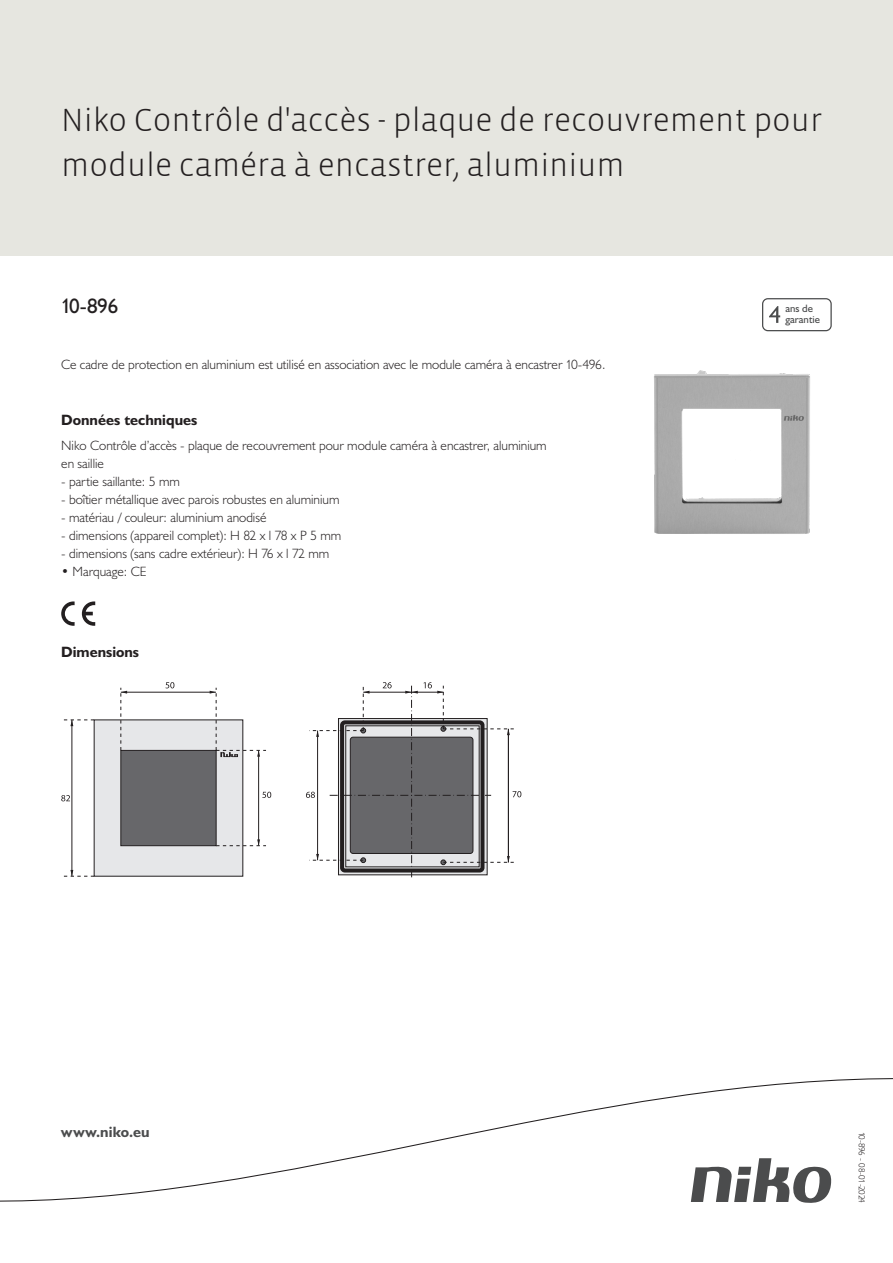
<style>
.page{position:relative;width:893px;height:1263px;background:#fff}
.page>*{position:absolute;margin:0;border:0;box-sizing:border-box;transform-origin:0 0}
.Title_datasheets{font:300 33px/45px "Vista Sans";color:#231f20}
.Article_number{font:21px "Humanist 521 BT";color:#231f20}
.Titles_parts{font:700 15px "Humanist 521 BT";color:#231f20}
.titel_afbeelding{font:700 15px "Humanist 521 BT";letter-spacing:.005em;color:#4b4c4d}
.Platte_tekst_CAB{font:300 13.5px "Humanist 521 BT";color:#231f20}
.USP_Bullets{font:300 13.5px "Humanist 521 BT";color:#231f20}
.t1{font:10.8px/10.8px "Humanist 521 BT";color:#4b4c4d}
.Revision{font:300 9px "Humanist 521 BT";letter-spacing:-.04em;color:#231f20}
</style>
<div class="page">
<div style="left:0;top:0;width:893px;height:255px;background:#e6e6e0"></div>
<svg style="left:82px;top:601px;width:13px;height:25px"></svg>
<svg style="left:61px;top:601px;width:14px;height:25px"></svg>
<div style="left:94px;top:719px;width:149px;height:157px;background:#e6e7e9"></div>
<div style="left:120px;top:750px;width:96px;height:96px;background:#67676a;border:1px solid #231f20"></div>
<hr style="left:121px;top:692px;width:95px;height:1px;background:#231f20">
<hr style="left:258px;top:750px;width:1px;height:96px;background:#231f20">
<hr style="left:72px;top:720px;width:1px;height:156px;background:#231f20">
<svg style="left:165px;top:682px;width:9px;height:6px"></svg>
<svg style="left:61px;top:795px;width:9px;height:6px"></svg>
<svg style="left:262px;top:792px;width:9px;height:6px"></svg>
<svg style="left:120px;top:688px;width:7px;height:62px"></svg>
<svg style="left:63px;top:719px;width:31px;height:7px"></svg>
<svg style="left:63px;top:870px;width:31px;height:7px"></svg>
<svg style="left:210px;top:688px;width:56px;height:69px"></svg>
<svg style="left:216px;top:839px;width:50px;height:7px"></svg>
<svg style="left:306px;top:682px;width:215px;height:196px"></svg>
<svg style="left:762px;top:298px;width:70px;height:33px"></svg>
<svg style="left:0;top:1078px;width:893px;height:125px"></svg>
<img style="left:654px;top:370px;width:156px;height:164px">
<p class="Title_datasheets" style="left:61px;top:98px;width:763px">Niko Contrôle d'accès - plaque de recouvrement pour module caméra à encastrer, aluminium</p>
<p class="Article_number" style="left:61px;top:293px;width:59px">10-896</p>
<p class="t1" style="left:785px;top:303px;width:36px">ans de garantie</p>
<p class="Platte_tekst_CAB" style="left:61px;top:356px;width:546px">Ce cadre de protection en aluminium est utilisé en association avec le module caméra à encastrer 10-496.</p>
<p class="Titles_parts" style="left:61px;top:411px;width:138px">Données techniques</p>
<p class="Platte_tekst_CAB" style="left:61px;top:437px;width:487px">Niko Contrôle d’accès - plaque de recouvrement pour module caméra à encastrer, aluminium</p>
<p class="Platte_tekst_CAB" style="left:61px;top:455px;width:44px">en saillie</p>
<p class="Platte_tekst_CAB" style="left:61px;top:473px;width:120px">- partie saillante: 5 mm</p>
<p class="Platte_tekst_CAB" style="left:61px;top:491px;width:280px">- boîtier métallique avec parois robustes en aluminium</p>
<p class="Platte_tekst_CAB" style="left:61px;top:509px;width:207px">- matériau / couleur: aluminium anodisé</p>
<p class="Platte_tekst_CAB" style="left:61px;top:527px;width:282px">- dimensions (appareil complet): H 82 x l 78 x P 5 mm</p>
<p class="Platte_tekst_CAB" style="left:61px;top:545px;width:269px">- dimensions (sans cadre extérieur): H 76 x l 72 mm</p>
<p class="USP_Bullets" style="left:61px;top:563px;width:87px">• Marquage: CE</p>
<p class="Titles_parts" style="left:61px;top:643px;width:79px">Dimensions</p>
<p class="titel_afbeelding" style="left:61px;top:1122px;width:90px">www.niko.eu</p>
<p class="Revision" style="left:868px;top:1132px;width:73px;rotate:90deg">10-896 - 08-01-2024</p>
</div>
